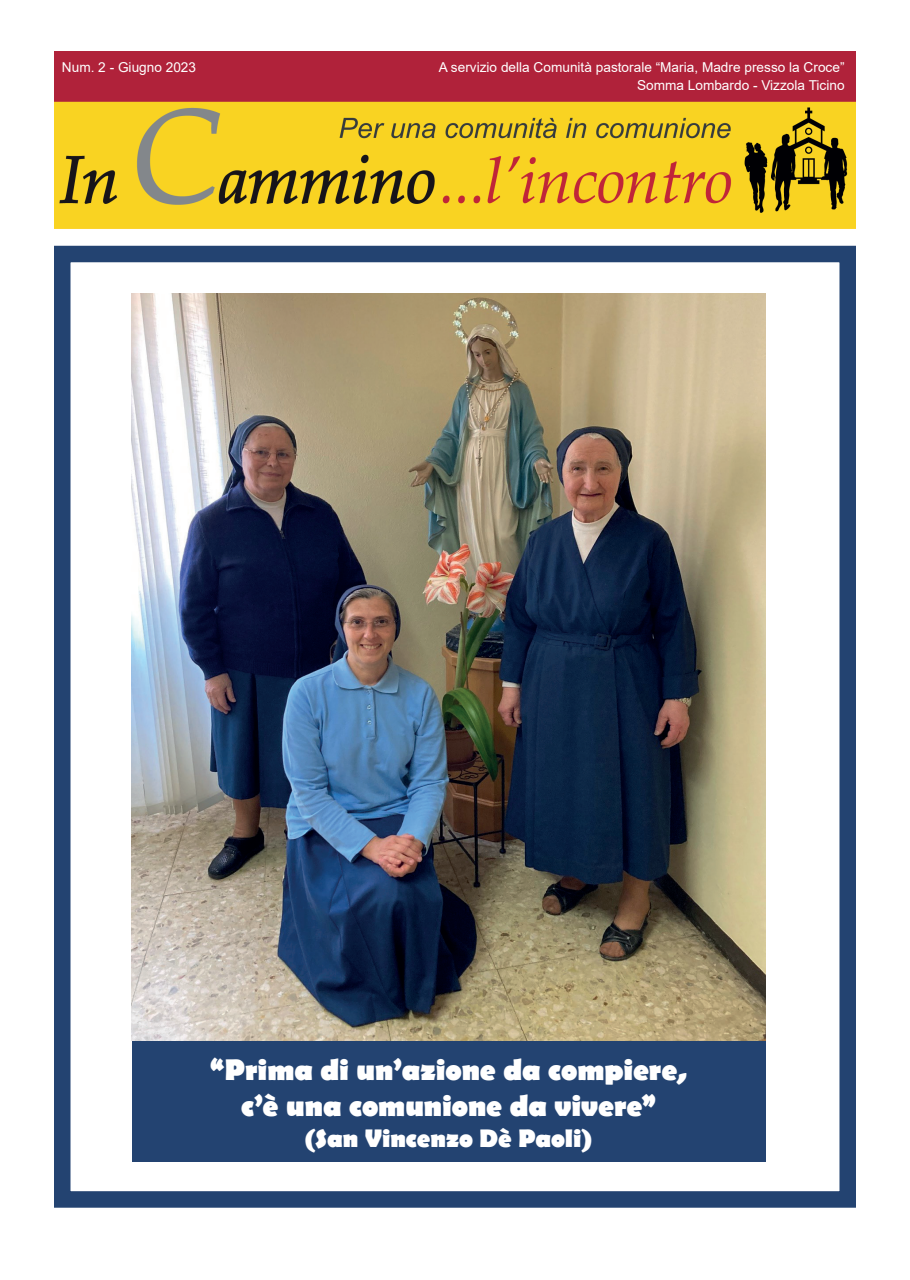
<style>
.page{position:relative;width:910px;height:1280px;background:#fff}
.page>*{position:absolute;margin:0;border:0;box-sizing:border-box;transform-origin:0 0}
.t1{font:700 30px/36px "Berlin Sans FB";letter-spacing:-.005em;color:#fff;text-align:center}
.t2{font:700 25.5px "Berlin Sans FB";letter-spacing:-.005em;color:#fff}
.t3{font:13.65px/18px "Arial";color:#fff;text-align:right}
</style>
<div class="page">
<img style="left:54px;top:51px;width:802px;height:178px">
<div style="left:132px;top:1040px;width:633px;height:122px;background:#234371"></div>
<div style="left:54px;top:246px;width:802px;height:962px;border:16px solid #234371"></div>
<img style="left:132px;top:293px;width:633px;height:747px">
<p class="t3" style="left:62px;top:58px;width:136px">Num. 2 - Giugno 2023</p>
<p class="t3" style="left:439px;top:58px;width:407px">A servizio della Comunità pastorale “Maria, Madre presso la Croce”<br>Somma Lombardo - Vizzola Ticino</p>
<h1 class="t1" style="left:210px;top:1054px;width:479px">“Prima di un’azione da compiere, c’è una comunione da vivere”</h1>
<h2 class="t2" style="left:305px;top:1124px;width:289px">(San Vincenzo Dè Paoli)</h2>
</div>
